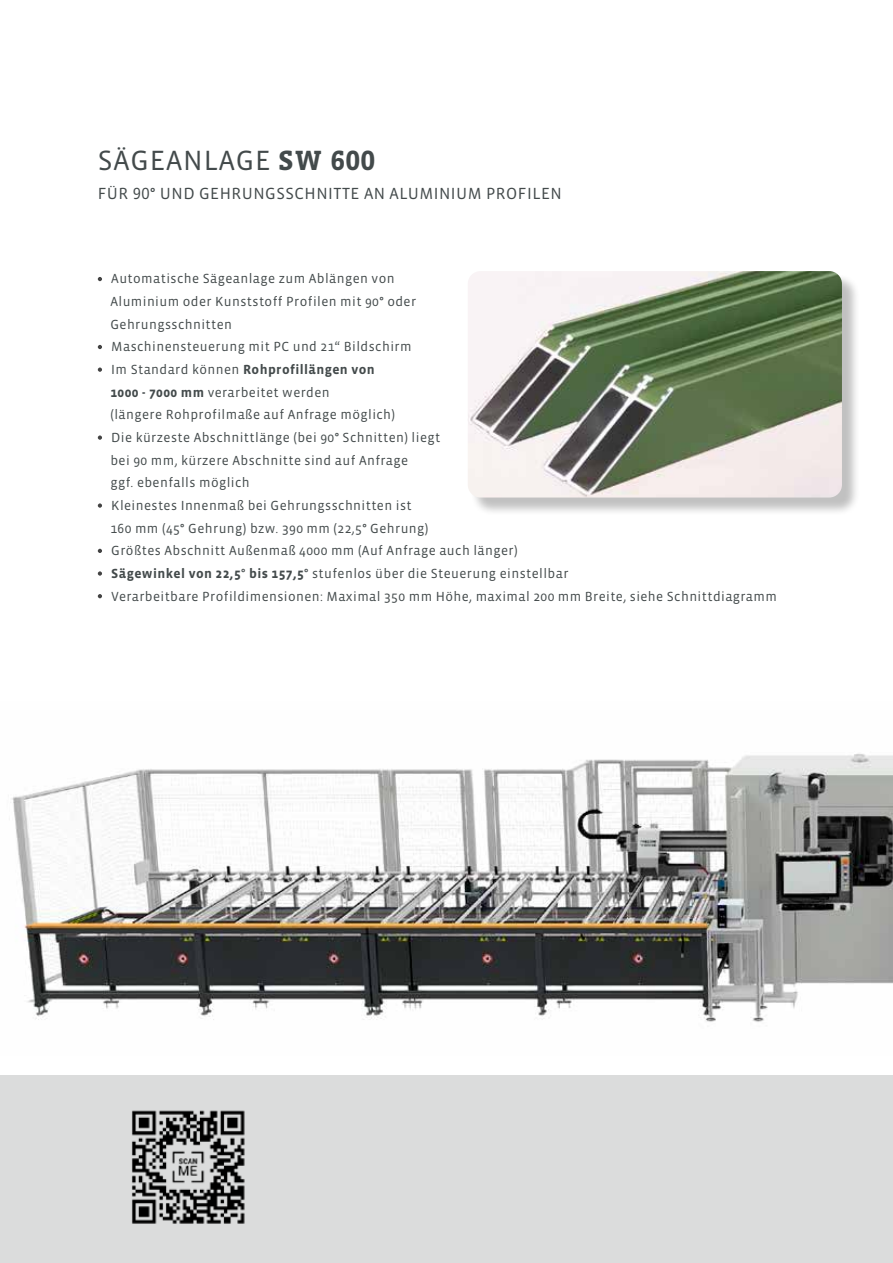
<style>
.page{position:relative;width:893px;height:1263px;background:#fff}
.page>*{position:absolute;margin:0;border:0;box-sizing:border-box;transform-origin:0 0}
.t1{font:28.5px "Vista Sans OTCE";letter-spacing:.03em;color:#434a4b}
.t2{font:16.5px "Vista Sans OTCE";letter-spacing:.03em;color:#434a4b}
.t3{font:13.5px/22.6px "Vista Sans OTCE";letter-spacing:.03em;color:#434a4b}
.s1{font-family:"Vista Slab OTCE";font-weight:700}
.s2{font-weight:700}
</style>
<div class="page">
<div style="left:0;top:1076px;width:893px;height:187px;background:#dbdcdc"></div>
<img style="left:132px;top:1110px;width:113px;height:114px">
<img style="left:12px;top:753px;width:881px;height:269px">
<svg style="left:98px;top:277px;width:4px;height:4px"></svg>
<svg style="left:98px;top:345px;width:4px;height:4px"></svg>
<svg style="left:98px;top:367px;width:4px;height:5px"></svg>
<svg style="left:98px;top:435px;width:4px;height:5px"></svg>
<svg style="left:98px;top:503px;width:4px;height:5px"></svg>
<svg style="left:98px;top:549px;width:4px;height:4px"></svg>
<svg style="left:98px;top:571px;width:4px;height:5px"></svg>
<svg style="left:98px;top:594px;width:4px;height:4px"></svg>
<div style="left:470px;top:273px;width:390px;height:243px;background:#000;opacity:.25"></div>
<img style="left:468px;top:271px;width:374px;height:226px">
<h1 class="t1" style="left:98px;top:144px;width:279px">SÄGEANLAGE <span class="s1">SW 600</span></h1>
<p class="t2" style="left:98px;top:184px;width:466px">FÜR 90° UND GEHRUNGSSCHNITTE AN ALUMINIUM PROFILEN</p>
<p class="t3" style="left:110px;top:267px;width:668px">Automatische Sägeanlage zum Ablängen von<br>Aluminium oder Kunststoff Profilen mit 90° oder<br>Gehrungsschnitten<br>Maschinensteuerung mit PC und 21“ Bildschirm<br>Im Standard können <span class="s2">Rohprofillängen von<br>1000 - 7000 mm</span> verarbeitet werden<br>(längere Rohprofilmaße auf Anfrage möglich)<br>Die kürzeste Abschnittlänge (bei 90° Schnitten) liegt<br>bei 90 mm, kürzere Abschnitte sind auf Anfrage<br>ggf. ebenfalls möglich<br>Kleinestes Innenmaß bei Gehrungsschnitten ist<br>160 mm (45° Gehrung) bzw. 390 mm (22,5° Gehrung)<br>Größtes Abschnitt Außenmaß 4000 mm (Auf Anfrage auch länger)<br><span class="s2">Sägewinkel von 22,5° bis 157,5°</span> stufenlos über die Steuerung einstellbar<br>Verarbeitbare Profildimensionen: Maximal 350 mm Höhe, maximal 200 mm Breite, siehe Schnittdiagramm</p>
</div>
